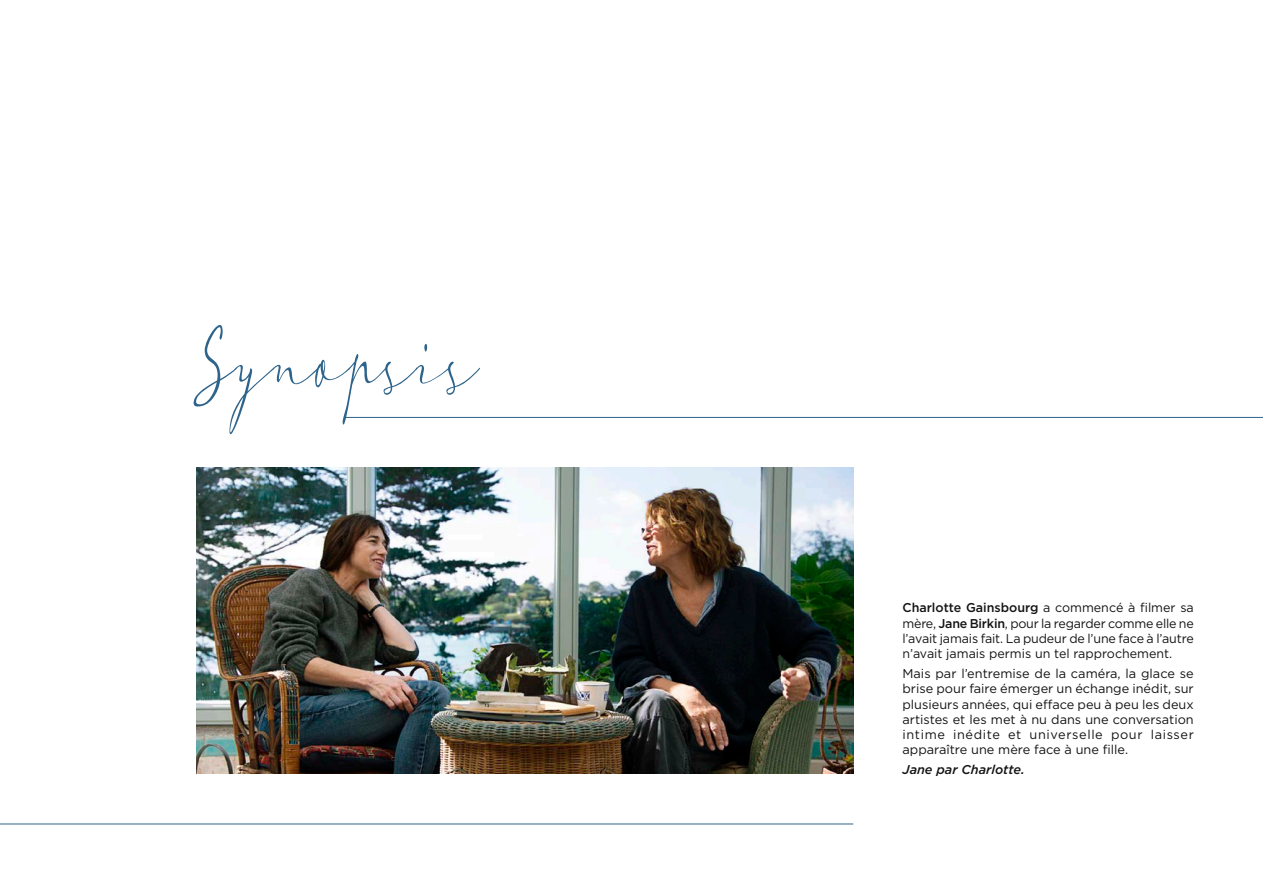
<style>
.page{position:relative;width:1263px;height:893px;background:#fff}
.page>*{position:absolute;margin:0;border:0;box-sizing:border-box;transform-origin:0 0}
.t1{font:112.5px "a Auto Signature";color:#2e648b;scale:.5 1}
.t2{font:12.75px/15.3px "Gotham";color:#131413;text-align:justify}
.t3{font:italic 500 12.75px "Gotham";color:#131413}
.s1{font-weight:500}
</style>
<div class="page">
<hr style="left:345px;top:417px;width:918px;height:1px;background:#2e648b">
<hr style="left:0;top:824px;width:853px;height:1px;background:#2e648b">
<img style="left:196px;top:467px;width:657px;height:306px">
<h1 class="t1" style="left:199px;top:280px;width:562px">Synopsis</h1>
<p class="t2" style="left:902px;top:600px;width:293px"><span class="s1">Charlotte Gainsbourg</span> a commencé à filmer sa mère, <span class="s1">Jane Birkin</span>, pour la regarder comme elle ne l’avait jamais fait. La pudeur de l’une face à l’autre n’avait jamais permis un tel rapprochement.</p>
<p class="t2" style="left:902px;top:666px;width:293px">Mais par l’entremise de la caméra, la glace se brise pour faire émerger un échange inédit, sur plusieurs années, qui efface peu à peu les deux artistes et les met à nu dans une conversation intime inédite et universelle pour laisser apparaître une mère face à une fille.</p>
<p class="t3" style="left:902px;top:762px;width:124px">Jane par Charlotte.</p>
</div>
